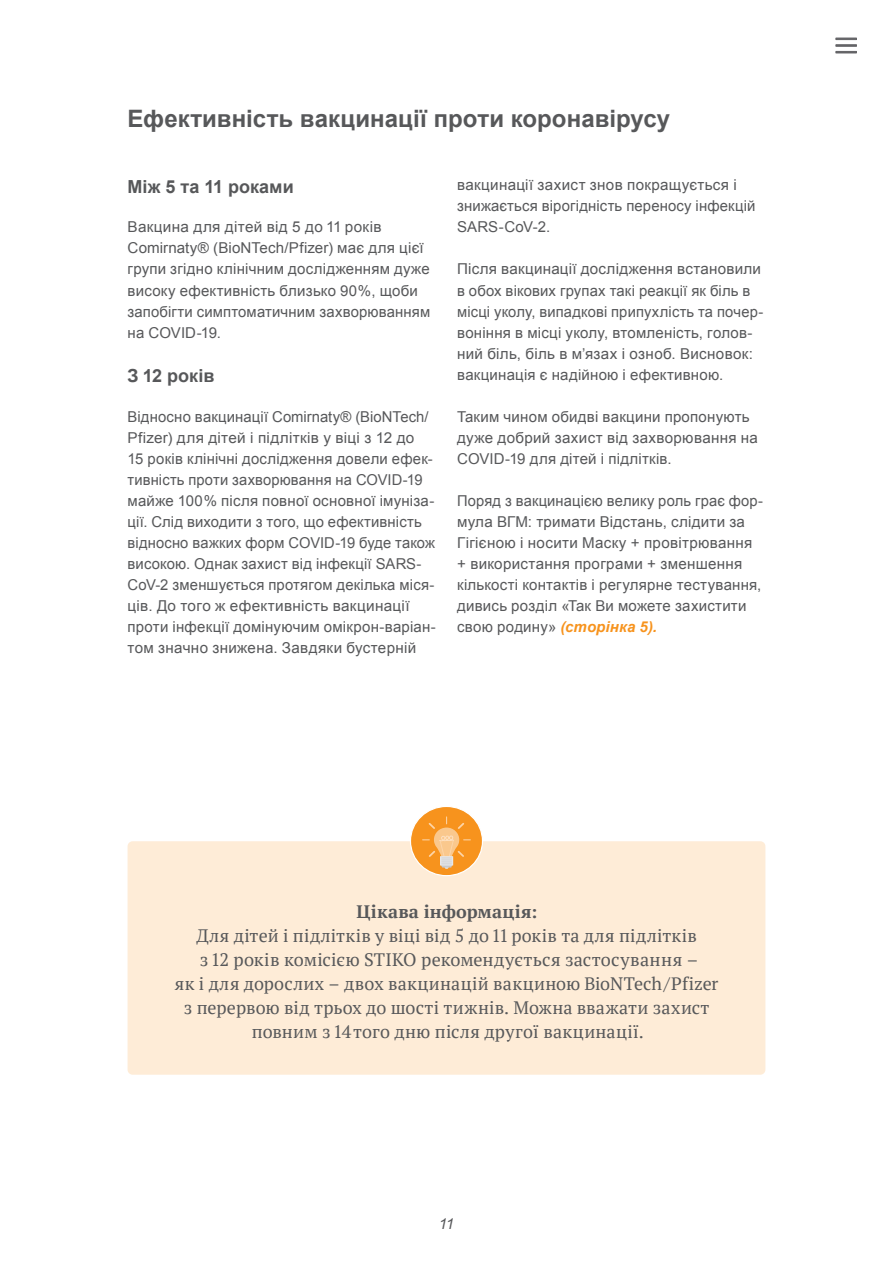
<style>
.page{position:relative;width:893px;height:1263px;background:#fff}
.page>*{position:absolute;margin:0;border:0;box-sizing:border-box;transform-origin:0 0}
.t1{font:700 24px "Arial";color:#57585a}
.t2{font:18px/24px "PT Serif";letter-spacing:.015em;color:#57585a;text-align:center}
.t3{font:700 18px "Arial";letter-spacing:.005em;color:#57585a}
.t4{font:700 18px "PT Serif";letter-spacing:.01em;color:#57585a}
.t5{font:15px/21px "Arial";letter-spacing:.015em;color:#57585a}
.t6{font:italic 15px "Arial";color:#57585a}
.s1{font-weight:700;font-style:italic;color:#f7931d}
</style>
<div class="page">
<svg style="left:835px;top:38px;width:22px;height:15px"></svg>
<div style="left:128px;top:841px;width:637px;height:234px;background:#feecd7;border-radius:5px"></div>
<div style="left:410px;top:806px;width:72px;height:70px;background:#f7931d;border-radius:50%"></div>
<div style="left:410px;top:806px;width:73px;height:70px;border:1px solid #fff;border-radius:50%"></div>
<svg style="left:423px;top:817px;width:47px;height:52px"></svg>
<h1 class="t1" style="left:128px;top:103px;width:544px">Ефективність вакцинації проти коронавірусу</h1>
<p class="t3" style="left:128px;top:174px;width:168px">Між 5 та 11 роками</p>
<p class="t5" style="left:128px;top:217px;width:304px">Вакцина для дітей від 5 до 11 років Comirnaty® (BioNTech/Pfizer) має для цієї групи згідно клінічним дослідженням дуже високу ефективність близько 90%, щоби запобігти симптоматичним захворюванням на COVID-19.</p>
<p class="t3" style="left:128px;top:363px;width:88px">З 12 років</p>
<p class="t5" style="left:128px;top:406px;width:310px">Відносно вакцинації Comirnaty® (BioNTech/ Pfizer) для дітей і підлітків у віці з 12 до<br>15 років клінічні дослідження довели ефек&shy;тивність проти захворювання на COVID-19 майже 100% після повної основної імуніза&shy;ції. Слід виходити з того, що ефективність відносно важких форм COVID-19 буде також високою. Однак захист від інфекції SARS-CoV-2 зменшується протягом декілька міся&shy;ців. До того ж ефективність вакцинації проти інфекції домінуючим омікрон-варіан&shy;том значно знижена. Завдяки бустерній</p>
<p class="t5" style="left:457px;top:175px;width:300px">вакцинації захист знов покращується і знижається вірогідність переносу інфекцій<br>SARS-CoV-2.</p>
<p class="t5" style="left:457px;top:259px;width:308px">Після вакцинації дослідження встановили в обох вікових групах такі реакції як біль в місці уколу, випадкові припухлість та почер&shy;воніння в місці уколу, втомленість, голов&shy;ний біль, біль в м’язах і озноб. Висновок: вакцинація є надійною і ефективною.</p>
<p class="t5" style="left:457px;top:406px;width:302px">Таким чином обидві вакцини пропонують дуже добрий захист від захворювання на<br>COVID-19 для дітей і підлітків.</p>
<p class="t5" style="left:457px;top:490px;width:307px">Поряд з вакцинацією велику роль грає фор&shy;мула ВГМ: тримати Відстань, слідити за Гігієною і носити Маску + провітрювання + використання програми + зменшення кількості контактів і регулярне тестування, дивись розділ «Так Ви можете захистити свою родину» <span class="s1">(сторінка 5).</span></p>
<p class="t4" style="left:356px;top:900px;width:182px">Цікава інформація:</p>
<p class="t2" style="left:175px;top:923px;width:545px">Для дітей і підлітків у віці від 5 до 11 років та для підлітків<br>з 12 років комісією STIKO рекомендується застосування –<br>як і для дорослих – двох вакцинацій вакциною BioNTech/Pfizer з перервою від трьох до шості тижнів. Можна вважати захист повним з 14того дню після другої вакцинації.</p>
<p class="t6" style="left:439px;top:1214px;width:17px">11</p>
</div>
